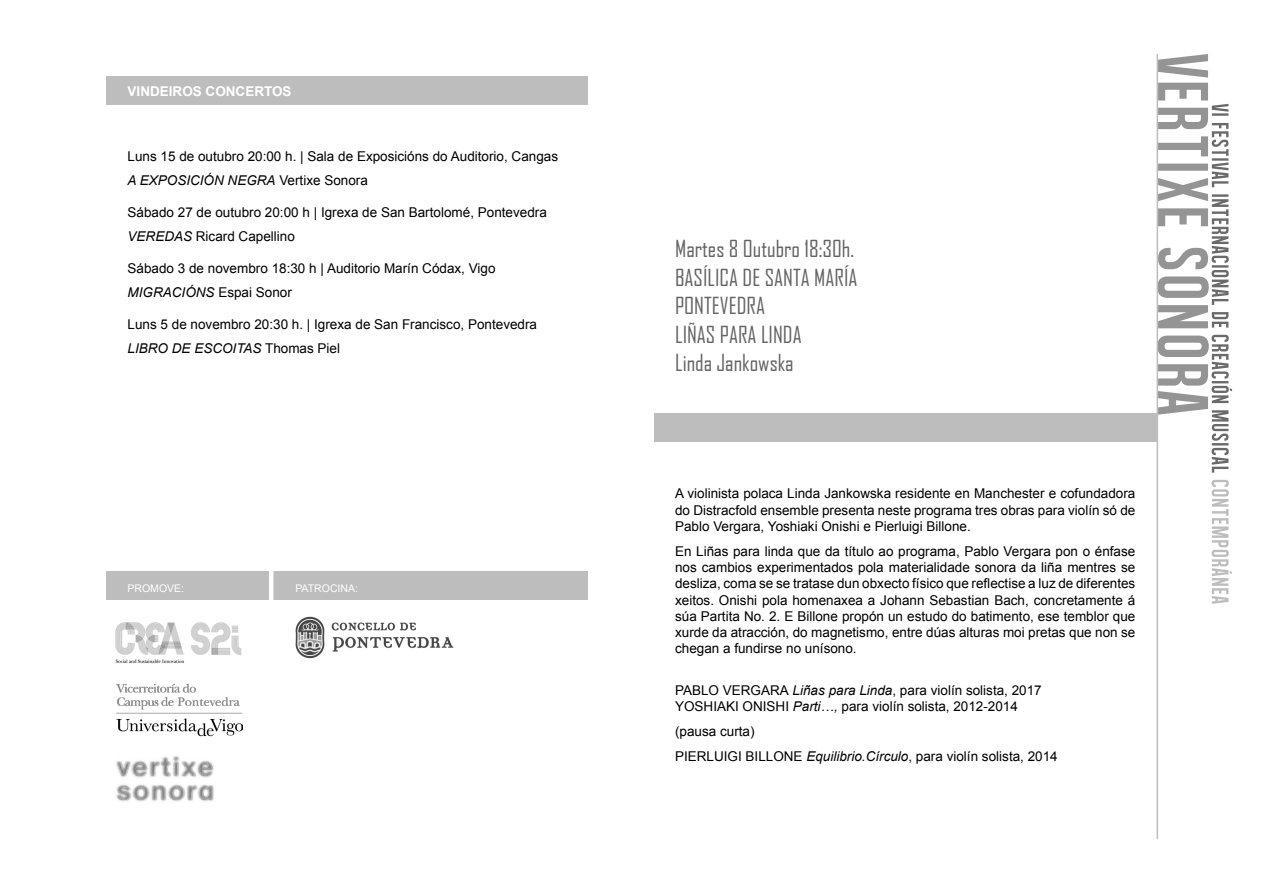
<style>
.page{position:relative;width:1263px;height:893px;background:#fff}
.page>*{position:absolute;margin:0;border:0;box-sizing:border-box;transform-origin:0 0}
.t1{font:22.5px "Agency FB";color:#646464}
.Cuerpo_de_texto{font:13.5px/16.2px "Arial";color:#000;text-align:justify}
.t2{font:italic 13.5px "Arial";color:#000}
.t3{font:700 13.5px "Arial";color:#fff}
.t4{font:10.5px "Arial";color:#fff}
.s1{font-style:normal}
.s2{font-style:italic}
</style>
<div class="page">
<svg style="left:1211px;top:480px;width:21px;height:124px"></svg>
<svg style="left:1158px;top:54px;width:74px;height:419px"></svg>
<div style="left:654px;top:414px;width:503px;height:28px;background:#bdbdbd"></div>
<div style="left:106px;top:77px;width:482px;height:28px;background:#bdbdbd"></div>
<div style="left:106px;top:571px;width:482px;height:29px;background:#bdbdbd"></div>
<hr style="left:1156px;top:54px;width:2px;height:785px;background:#bdbdbd">
<img style="left:115px;top:622px;width:127px;height:42px">
<img style="left:116px;top:683px;width:126px;height:54px">
<img style="left:116px;top:756px;width:98px;height:46px">
<hr style="left:269px;top:566px;width:4px;height:249px;background:#fff">
<img style="left:295px;top:616px;width:159px;height:43px">
<p class="t3" style="left:128px;top:82px;width:166px">VINDEIROS CONCERTOS</p>
<p class="Cuerpo_de_texto" style="left:128px;top:148px;width:432px">Luns 15 de outubro 20:00 h. | Sala de Exposicións do Auditorio, Cangas</p>
<p class="t2" style="left:128px;top:171px;width:242px">A EXPOSICIÓN NEGRA <span class="s1">Vertixe Sonora</span></p>
<p class="Cuerpo_de_texto" style="left:128px;top:204px;width:421px">Sábado 27 de outubro 20:00 h | Igrexa de San Bartolomé, Pontevedra</p>
<p class="Cuerpo_de_texto" style="left:128px;top:228px;width:169px"><span class="s2">VEREDAS</span> Ricard Capellino</p>
<p class="Cuerpo_de_texto" style="left:128px;top:261px;width:369px">Sábado 3 de novembro 18:30 h | Auditorio Marín Códax, Vigo</p>
<p class="t2" style="left:128px;top:283px;width:166px">MIGRACIÓNS <span class="s1">Espai Sonor</span></p>
<p class="Cuerpo_de_texto" style="left:128px;top:317px;width:411px">Luns 5 de novembro 20:30 h. | Igrexa de San Francisco, Pontevedra</p>
<p class="t2" style="left:128px;top:340px;width:214px">LIBRO DE ESCOITAS <span class="s1">Thomas Piel</span></p>
<p class="t4" style="left:128px;top:582px;width:58px">PROMOVE:</p>
<p class="t4" style="left:295px;top:582px;width:64px">PATROCINA:</p>
<p class="t1" style="left:675px;top:235px;width:180px">Martes 8 Outubro 18:30h.</p>
<p class="t1" style="left:675px;top:264px;width:184px">BASÍLICA DE SANTA MARÍA</p>
<p class="t1" style="left:675px;top:292px;width:91px">PONTEVEDRA</p>
<p class="t1" style="left:675px;top:321px;width:128px">LIÑAS PARA LINDA</p>
<p class="t1" style="left:675px;top:349px;width:120px">Linda Jankowska</p>
<p class="Cuerpo_de_texto" style="left:675px;top:486px;width:462px">A violinista polaca Linda Jankowska residente en Manchester e cofundadora do Distracfold ensemble presenta neste programa tres obras para violín só de Pablo Vergara, Yoshiaki Onishi e Pierluigi Billone.</p>
<p class="Cuerpo_de_texto" style="left:675px;top:543px;width:462px">En Liñas para linda que da título ao programa, Pablo Vergara pon o énfase nos cambios experimentados pola materialidade sonora da liña mentres se desliza, coma se se tratase dun obxecto físico que reflectise a luz de diferentes xeitos. Onishi pola homenaxea a Johann Sebastian Bach, concretamente á súa Partita No. 2. E Billone propón un estudo do batimento, ese temblor que xurde da atracción, do magnetismo, entre dúas alturas moi pretas que non se chegan a fundirse no unísono.</p>
<p class="Cuerpo_de_texto" style="left:675px;top:682px;width:368px">PABLO VERGARA <span class="s2">Liñas para Linda</span>, para violín solista, 2017<br>YOSHIAKI ONISHI <span class="s2">Parti…,</span> para violín solista, 2012-2014</p>
<p class="Cuerpo_de_texto" style="left:675px;top:723px;width:81px">(pausa curta)</p>
<p class="Cuerpo_de_texto" style="left:675px;top:748px;width:384px">PIERLUIGI BILLONE <span class="s2">Equilibrio.Círculo</span>, para violín solista, 2014</p>
</div>
